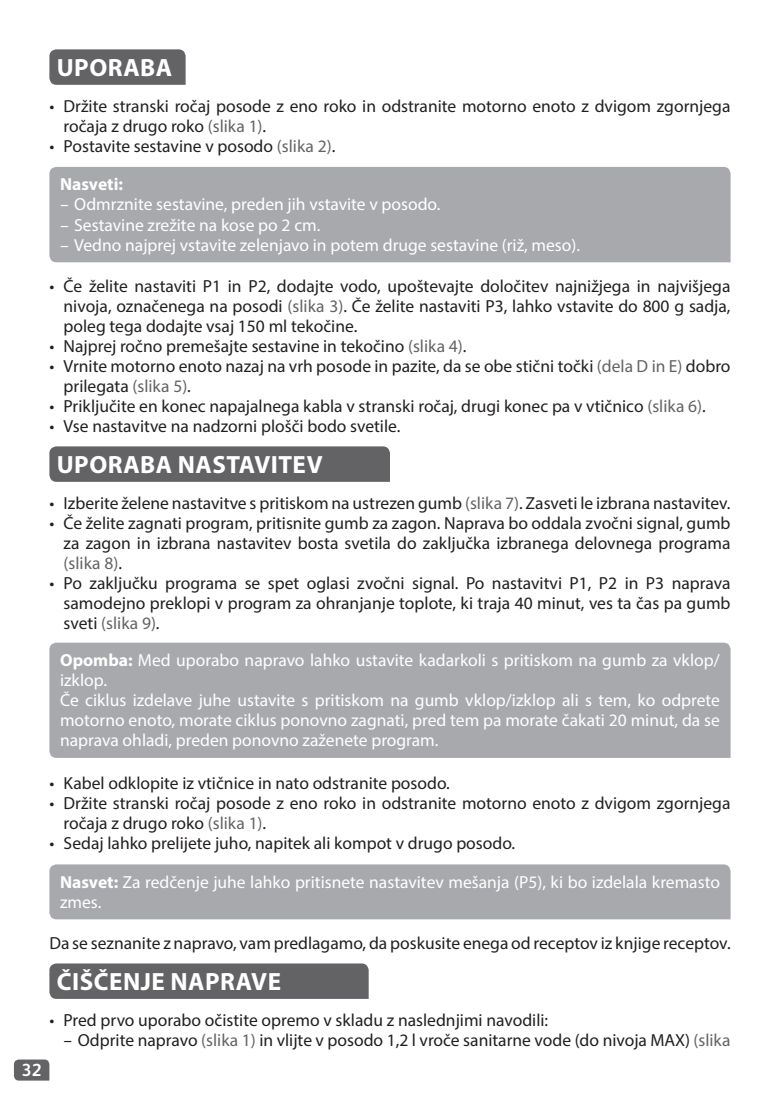
<style>
.page{position:relative;width:780px;height:1106px;background:#fff}
.page>*{position:absolute;margin:0;border:0;box-sizing:border-box;transform-origin:0 0}
.t1{font:700 25px "Myriad Pro";letter-spacing:.02em;color:#fff}
.t2{font:17.5px/20px "Myriad Pro";color:#231f20}
.t3{font:17.5px/20px "Myriad Pro";color:#fff}
.t4{font:700 17.5px "FS Albert";color:#fff}
.s1{color:#636366}
.s2{font-weight:700;color:#fff}
.s3{font-family:"Officina Sans"}
.s4{font-weight:700}
</style>
<div class="page">
<svg style="left:14px;top:1059px;width:35px;height:21px"></svg>
<div style="left:49px;top:49px;width:136px;height:36px;background:#636366"></div>
<div style="left:49px;top:167px;width:681px;height:95px;background:#a8a9ad"></div>
<div style="left:49px;top:446px;width:340px;height:36px;background:#636366"></div>
<div style="left:49px;top:642px;width:681px;height:116px;background:#a8a9ad"></div>
<div style="left:49px;top:864px;width:681px;height:55px;background:#a8a9ad"></div>
<div style="left:49px;top:963px;width:319px;height:36px;background:#636366"></div>
<p class="t4" style="left:22px;top:1058px;width:21px">32</p>
<h1 class="t1" style="left:57px;top:51px;width:117px">UPORABA</h1>
<p class="t2" style="left:64px;top:96px;width:668px;text-indent:-14px">• Držite stranski ročaj posode z eno roko in odstranite motorno enoto z dvigom zgornjega ročaja z drugo roko <span class="s1">(slika 1)</span>.</p>
<p class="t2" style="left:60px;top:127px;width:276px;line-height:38.2px;text-indent:-11px">• Postavite sestavine v posodo <span class="s1">(slika 2)</span>.<br><span class="s2">Nasveti:</span></p>
<p class="t3" style="left:60px;top:194px;width:381px"><span class="s3">–</span> Odmrznite sestavine, preden jih vstavite v posodo.</p>
<p class="t3" style="left:60px;top:214px;width:262px"><span class="s3">–</span> Sestavine zrežite na kose po 2 cm.</p>
<p class="t3" style="left:60px;top:234px;width:521px"><span class="s3">–</span> Vedno najprej vstavite zelenjavo in potem druge sestavine (riž, meso).</p>
<p class="t2" style="left:64px;top:276px;width:668px;text-align:justify;text-indent:-14px">• Če želite nastaviti P1 in P2, dodajte vodo, upoštevajte določitev najnižjega in najvišjega nivoja, označenega na posodi <span class="s1">(slika 3)</span>. Če želite nastaviti P3, lahko vstavite do 800 g sadja, poleg tega dodajte vsaj 150 ml tekočine.</p>
<p class="t2" style="left:49px;top:336px;width:418px">• Najprej ročno premešajte sestavine in tekočino <span class="s1">(slika 4)</span>.</p>
<p class="t2" style="left:64px;top:356px;width:668px;text-indent:-14px">• Vrnite motorno enoto nazaj na vrh posode in pazite, da se obe stični točki <span class="s1">(dela D in E)</span> dobro prilegata <span class="s1">(slika 5)</span>.</p>
<p class="t2" style="left:49px;top:396px;width:657px">• Priključite en konec napajalnega kabla v stranski ročaj, drugi konec pa v vtičnico <span class="s1">(slika 6)</span>.</p>
<p class="t2" style="left:49px;top:416px;width:352px">• Vse nastavitve na nadzorni plošči bodo svetile.</p>
<h1 class="t1" style="left:57px;top:448px;width:267px">UPORABA NASTAVITEV</h1>
<p class="t2" style="left:49px;top:493px;width:682px">• Izberite želene nastavitve s pritiskom na ustrezen gumb <span class="s1">(slika 7)</span>. Zasveti le izbrana nastavitev.</p>
<p class="t2" style="left:64px;top:513px;width:668px;text-align:justify;text-indent:-14px">• Če želite zagnati program, pritisnite gumb za zagon. Naprava bo oddala zvočni signal, gumb za zagon in izbrana nastavitev bosta svetila do zaključka izbranega delovnega programa <span class="s1">(slika 8)</span>.</p>
<p class="t2" style="left:64px;top:573px;width:668px;text-align:justify;text-indent:-14px">• Po zaključku programa se spet oglasi zvočni signal. Po nastavitvi P1, P2 in P3 naprava samodejno preklopi v program za ohranjanje toplote, ki traja 40 minut, ves ta čas pa gumb sveti <span class="s1">(slika 9)</span>.</p>
<p class="t3" style="left:60px;top:650px;width:661px"><span class="s4">Opomba:</span> Med uporabo napravo lahko ustavite kadarkoli s pritiskom na gumb za vklop/ izklop.<br>Če ciklus izdelave juhe ustavite s pritiskom na gumb vklop/izklop ali s tem, ko odprete motorno enoto, morate ciklus ponovno zagnati, pred tem pa morate čakati 20 minut, da se naprava ohladi, preden ponovno zaženete program.</p>
<p class="t2" style="left:49px;top:773px;width:401px">• Kabel odklopite iz vtičnice in nato odstranite posodo.</p>
<p class="t2" style="left:64px;top:793px;width:668px;text-indent:-14px">• Držite stranski ročaj posode z eno roko in odstranite motorno enoto z dvigom zgornjega ročaja z drugo roko <span class="s1">(slika 1)</span>.</p>
<p class="t2" style="left:49px;top:833px;width:467px">• Sedaj lahko prelijete juho, napitek ali kompot v drugo posodo.</p>
<p class="t3" style="left:60px;top:871px;width:661px"><span class="s4">Nasvet:</span> Za redčenje juhe lahko pritisnete nastavitev mešanja (P5), ki bo izdelala kremasto zmes.</p>
<p class="t2" style="left:49px;top:933px;width:682px">Da se seznanite z napravo, vam predlagamo, da poskusite enega od receptov iz knjige receptov.</p>
<h1 class="t1" style="left:57px;top:965px;width:226px">ČIŠČENJE NAPRAVE</h1>
<p class="t2" style="left:49px;top:1010px;width:500px">• Pred prvo uporabo očistite opremo v skladu z naslednjimi navodili:</p>
<p class="t2" style="left:64px;top:1030px;width:668px"><span class="s3">–</span> Odprite napravo <span class="s1">(slika 1)</span> in vlijte v posodo 1,2 l vroče sanitarne vode (do nivoja MAX) <span class="s1">(slika</span></p>
</div>
